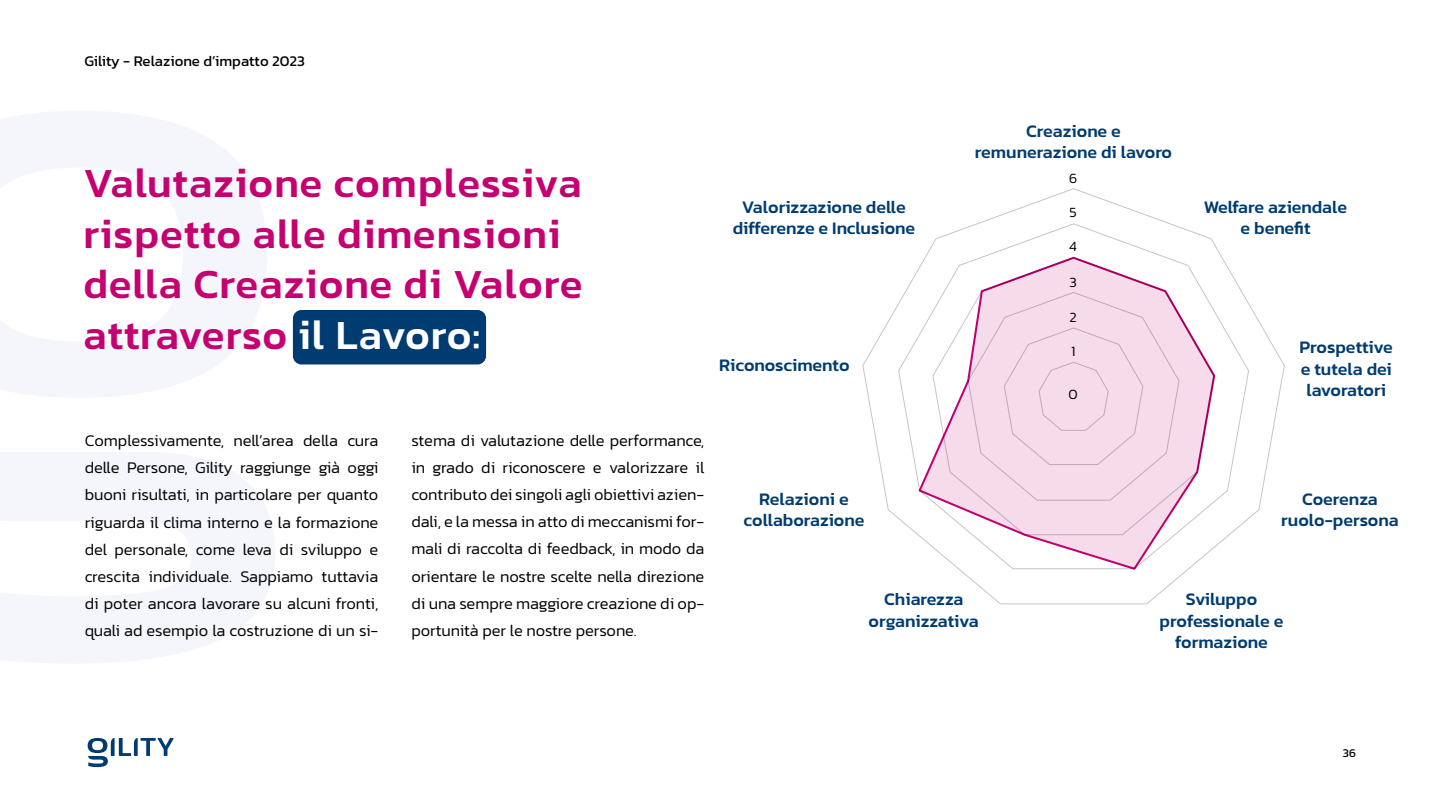
<style>
.page{position:relative;width:1441px;height:809px;background:#fff}
.page>*{position:absolute;margin:0;border:0;box-sizing:border-box;transform-origin:0 0}
.t1{font:500 42px/50.4px "Kanit";letter-spacing:.025em;color:#c50070}
.t2{font:500 17.85px/21.5px "Kanit";color:#003c71;text-align:center}
.t3{font:300 16.5px/27px "Kanit";letter-spacing:-.005em;color:#000;text-align:justify}
.t4{font:15px "Kanit";color:#000}
.t5{font:300 14.25px "Kanit";color:#000}
.t6{font:12px "Kanit";color:#000}
.s1{color:#fff}
</style>
<div class="page">
<svg style="left:88px;top:738px;width:86px;height:28px"></svg>
<svg style="left:0;top:452px;width:275px;height:211px;fill:#f4f6fb"></svg>
<svg style="left:0;top:111px;width:267px;height:286px;fill:#f4f6fb"></svg>
<svg style="left:862px;top:188px;width:422px;height:416px"></svg>
<svg style="left:918px;top:256px;width:296px;height:313px"></svg>
<div style="left:293px;top:310px;width:193px;height:54px;background:#003b71;border-radius:9px"></div>
<p class="t4" style="left:84px;top:50px;width:222px">Gility - Relazione d’impatto 2023</p>
<h1 class="t1" style="left:83px;top:157px;width:500px">Valutazione complessiva rispetto alle dimensioni della Creazione di Valore attraverso <span class="s1">il Lavoro:</span></h1>
<p class="t3" style="left:85px;top:427px;width:295px">Complessivamente, nell’area della cura delle Persone, Gility raggiunge già oggi buoni risultati, in particolare per quanto riguarda il clima interno e la formazione del personale, come leva di sviluppo e crescita individuale. Sappiamo tuttavia di poter ancora lavorare su alcuni fronti, quali ad esempio la costruzione di un si-</p>
<p class="t3" style="left:411px;top:427px;width:294px">stema di valutazione delle performance, in grado di riconoscere e valorizzare il contributo dei singoli agli obiettivi azien&shy;dali, e la messa in atto di meccanismi for&shy;mali di raccolta di feedback, in modo da orientare le nostre scelte nella direzione di una sempre maggiore creazione di op&shy;portunità per le nostre persone.</p>
<p class="t2" style="left:974px;top:119px;width:199px">Creazione e remunerazione di lavoro</p>
<p class="t5" style="left:1069px;top:168px;width:10px">6</p>
<p class="t2" style="left:732px;top:195px;width:184px">Valorizzazione delle differenze e Inclusione</p>
<p class="t5" style="left:1069px;top:202px;width:9px">5</p>
<p class="t2" style="left:1203px;top:195px;width:145px">Welfare aziendale e benefit</p>
<p class="t5" style="left:1069px;top:236px;width:9px">4</p>
<p class="t5" style="left:1069px;top:272px;width:9px">3</p>
<p class="t5" style="left:1069px;top:307px;width:9px">2</p>
<p class="t2" style="left:719px;top:354px;width:132px">Riconoscimento</p>
<p class="t5" style="left:1070px;top:340px;width:6px">1</p>
<p class="t5" style="left:1068px;top:384px;width:11px">0</p>
<p class="t2" style="left:1299px;top:336px;width:95px">Prospettive e tutela dei lavoratori</p>
<p class="t2" style="left:743px;top:487px;width:122px">Relazioni e collaborazione</p>
<p class="t2" style="left:1280px;top:487px;width:119px">Coerenza ruolo-persona</p>
<p class="t2" style="left:868px;top:587px;width:112px">Chiarezza organizzativa</p>
<p class="t2" style="left:1159px;top:587px;width:125px">Sviluppo professionale e formazione</p>
<p class="t6" style="left:1342px;top:743px;width:15px">36</p>
</div>
